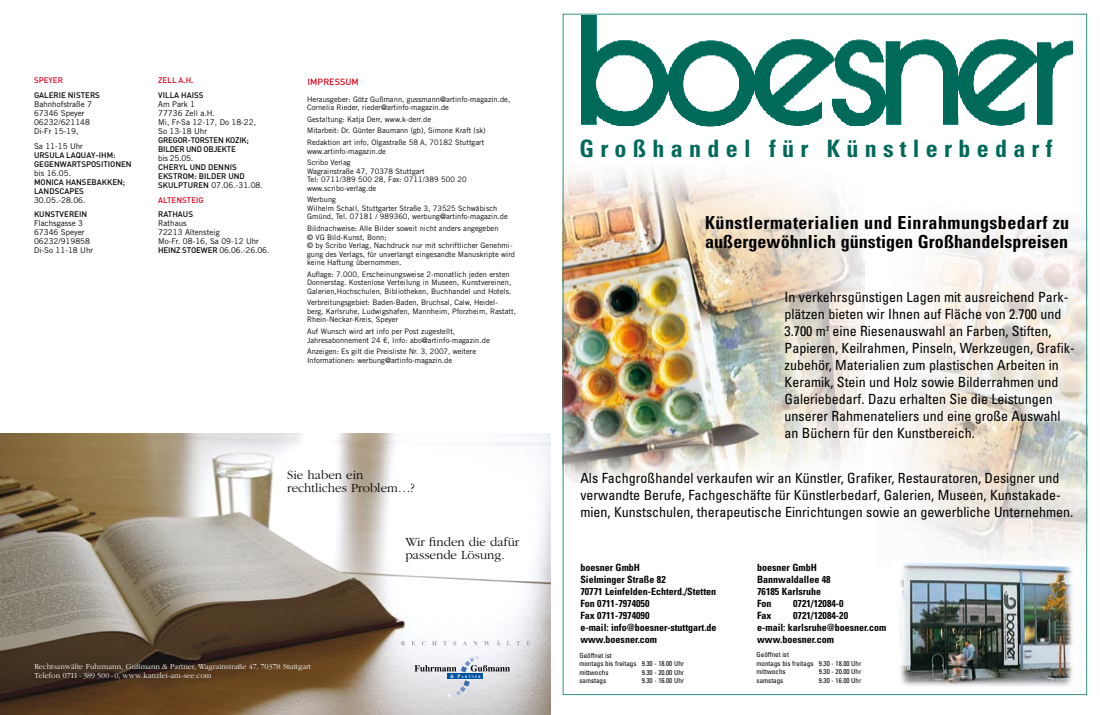
<style>
.page{position:relative;width:1100px;height:715px;background:#fff}
.page>*{position:absolute;margin:0;border:0;box-sizing:border-box;transform-origin:0 0}
.t1{font:700 condensed 24px "Univers";letter-spacing:.26em;color:#006a5a}
.t2{font:700 condensed 18px/19px "Univers";letter-spacing:.005em;color:#000}
.t3{font:condensed 14px/17px "Univers";color:#000}
.FGanzeige_flatter{font:300 13px/13px "Garamond";color:#000}
.t4{font:700 condensed 10px/12px "Univers";color:#000}
.subhead{font:500 9px "DIN";color:#dc001b}
.t5{font:8px/9px "Trade Gothic LT";color:#000}
.t6{font:500 8px "DIN";color:#000}
.FGfliess{font:300 8px "Garamond";color:#fff}
.t7{font:500 8px "DIN";color:#db001b}
.legende_libü{font:7.5px/8.5px "Trade Gothic LT";letter-spacing:.005em;color:#000}
.t8{font:condensed 7px/8.4px "Univers";color:#000}
.s1{font-family:"DIN";font-weight:500}
</style>
<div class="page">
<img style="left:562px;top:13px;width:526px;height:683px">
<img style="left:0;top:433px;width:550px;height:281px">
<svg style="left:401px;top:639px;width:129px;height:6px"></svg>
<svg style="left:414px;top:655px;width:96px;height:41px"></svg>
<p class="t7" style="left:34px;top:75px;width:25px">SPEYER</p>
<p class="subhead" style="left:308px;top:76px;width:34px">IMPRESSU</p>
<p class="subhead" style="left:352px;top:76px;width:9px">M</p>
<p class="t6" style="left:34px;top:90px;width:11px">GALERIE</p>
<p class="t7" style="left:158px;top:75px;width:6px">ZELL</p>
<p class="t7" style="left:179px;top:75px;width:16px">A.H.</p>
<p class="t6" style="left:158px;top:90px;width:10px">VILLA</p>
<p class="t5" style="left:34px;top:90px;width:59px;text-indent:34px"><span class="s1">NISTERS<br></span>Bahnhofstraße 7<br>67346 Speyer<br>06232/621148<br>Di-Fr 15-19,</p>
<p class="t5" style="left:34px;top:141px;width:50px">Sa 11-15 Uhr<br><span class="s1">URSULA</span></p>
<p class="t5" style="left:158px;top:90px;width:99px;text-indent:23px"><span class="s1">HAISS<br></span>Am Park 1<br>77736 Zell a.H.<br>Mi, Fr-Sa 12-17, Do 18-22,<br>So 13-18 Uhr<br><span class="s1">GREGOR</span></p>
<p class="legende_libü" style="left:307px;top:95px;width:205px">Herausgeber: Götz Gußmann, gussmann@artinfo-magazin.de,<br>Cornelia Rieder, rieder@artinfo-magazin.de</p>
<p class="legende_libü" style="left:307px;top:115px;width:126px">Gestaltung: Katja Derr, www.k-derr.de</p>
<p class="legende_libü" style="left:307px;top:126px;width:180px">Mitarbeit: Dr. Günter Baumann (gb), Simone Kraft (sk)</p>
<p class="legende_libü" style="left:307px;top:138px;width:179px">Redaktion art info, Olgastraße 58 A, 70182 Stuttgart www.artinfo-magazin.de</p>
<p class="legende_libü" style="left:307px;top:158px;width:161px">Scribo Verlag<br>Wagrainstraße 47, 70378 Stuttgart<br>Tel: 0711/389 500 28, Fax: 0711/389 500 20 www.scribo-verlag.de</p>
<p class="legende_libü" style="left:307px;top:195px;width:202px">Werbung<br>Wilhelm Schall, Stuttgarter Straße 3, 73525 Schwäbisch<br>Gmünd, Tel. 07181 / 989360, werbung@artinfo-magazin.de</p>
<p class="legende_libü" style="left:307px;top:224px;width:209px">Bildnachweise: Alle Bilder soweit nicht anders angegeben<br>© VG Bild-Kunst, Bonn;<br>© by Scribo Verlag, Nachdruck nur mit schriftlicher Genehmi&shy;gung des Verlags, für unverlangt eingesandte Manuskripte wird keine Haftung übernommen.</p>
<p class="legende_libü" style="left:307px;top:269px;width:206px">Auflage: 7.000, Erscheinungsweise 2-monatlich jeden ersten<br>Donnerstag. Kostenlose Verteilung in Museen, Kunstvereinen,<br>Galerien,Hochschulen, Bibliotheken, Buchhandel und Hotels.</p>
<p class="legende_libü" style="left:307px;top:298px;width:210px">Verbreitungsgebiet: Baden-Baden, Bruchsal, Calw, Heidel&shy;berg, Karlsruhe, Ludwigshafen, Mannheim, Pforzheim, Rastatt,<br>Rhein-Neckar-Kreis, Speyer</p>
<p class="legende_libü" style="left:307px;top:327px;width:184px">Auf Wunsch wird art info per Post zugestellt,<br>Jahresabonnement 24 €, Info: abo@artinfo-magazin.de</p>
<p class="legende_libü" style="left:307px;top:347px;width:170px">Anzeigen: Es gilt die Preisliste Nr. 3, 2007, weitere<br>Informationen: werbung@artinfo-magazin.de</p>
<p class="t6" style="left:188px;top:135px;width:13px">-TORSTEN</p>
<p class="t6" style="left:225px;top:135px;width:25px">KOZIK;</p>
<p class="t6" style="left:158px;top:144px;width:5px">BIL-DER</p>
<p class="t6" style="left:186px;top:144px;width:6px">UND</p>
<p class="t6" style="left:204px;top:144px;width:20px">OBJEKTE</p>
<p class="t5" style="left:158px;top:153px;width:36px">bis 25.05.<br><span class="s1">CHER</span></p>
<p class="t6" style="left:66px;top:149px;width:51px">LAQUAY-IH M:</p>
<p class="t6" style="left:34px;top:158px;width:12px">GEGENWARTS</p>
<p class="t6" style="left:86px;top:158px;width:11px">POSITIONEN</p>
<p class="t5" style="left:34px;top:168px;width:39px">bis 16.05.<br><span class="s1">MONICA</span></p>
<p class="t6" style="left:179px;top:162px;width:17px">YL UND</p>
<p class="t6" style="left:208px;top:162px;width:11px">DENNIS</p>
<p class="t6" style="left:158px;top:171px;width:11px">EKSTRO</p>
<p class="t6" style="left:188px;top:171px;width:17px">M: BILDER</p>
<p class="t6" style="left:228px;top:171px;width:7px">UND</p>
<p class="t6" style="left:158px;top:180px;width:11px">SKUL</p>
<p class="t6" style="left:178px;top:180px;width:11px">PTUREN</p>
<p class="t5" style="left:211px;top:180px;width:53px">07.06.-31.08.</p>
<p class="t7" style="left:158px;top:194px;width:11px">ALTENSTEIG</p>
<p class="t5" style="left:158px;top:210px;width:102px"><span class="s1">RATHAUS<br></span>Rathaus<br>72213 Altensteig<br>Mo-Fr. 08-16, Sa 09-12 Uhr<br><span class="s1">HEINZ STOEWER</span></p>
<p class="t6" style="left:66px;top:176px;width:12px">HANSE</p>
<p class="t6" style="left:92px;top:176px;width:12px">BAKKEN</p>
<p class="t6" style="left:123px;top:176px;width:4px">;</p>
<p class="t6" style="left:34px;top:185px;width:6px">LANDSCA</p>
<p class="t5" style="left:34px;top:186px;width:53px;text-indent:35px"><span class="s1">PES<br></span>30.05.-28.06.</p>
<p class="t5" style="left:34px;top:210px;width:61px"><span class="s1">KUNSTVEREIN<br></span>Flachsgasse 3<br>67346 Speyer<br>06232/919858<br>Di-So 11-18 Uhr</p>
<p class="t5" style="left:219px;top:246px;width:52px">06.06.-26.06.</p>
<p class="FGanzeige_flatter" style="left:287px;top:469px;width:129px">Sie haben ein rechtliches Problem…?</p>
<p class="FGfliess" style="left:34px;top:662px;width:278px">Rechtsanwälte Fuhrmann, Gußmann &amp; Partner, Wagrainstraße 47, 70378 Stuttgart</p>
<p class="FGfliess" style="left:34px;top:671px;width:178px">Telefon 0711 - 389 500 - 0, www.kanzlei-am-see.com</p>
<p class="FGanzeige_flatter" style="left:405px;top:535px;width:115px">Wir finden die dafür passende Lösung.</p>
<p class="t1" style="left:579px;top:133px;width:475px">Großhandel für Künstlerbedarf</p>
<p class="t2" style="left:705px;top:213px;width:366px">Künstlermaterialien und Einrahmungsbedarf zu außergewöhnlich günstigen Großhandelspreisen</p>
<p class="t3" style="left:784px;top:288px;width:292px">In verkehrsgünstigen Lagen mit ausreichend Park&shy;plätzen bieten wir Ihnen auf Fläche von 2.700 und 3.700 m<sup>2</sup> eine Riesenauswahl an Farben, Stiften, Papieren, Keilrahmen, Pinseln, Werkzeugen, Grafik&shy;zubehör, Materialien zum plastischen Arbeiten in Keramik, Stein und Holz sowie Bilderrahmen und Galeriebedarf. Dazu erhalten Sie die Leistungen unserer Rahmenateliers und eine große Auswahl an Büchern für den Kunstbereich.</p>
<p class="t3" style="left:580px;top:469px;width:494px">Als Fachgroßhandel verkaufen wir an Künstler, Grafiker, Restauratoren, Designer und verwandte Berufe, Fachgeschäfte für Künstlerbedarf, Galerien, Museen, Kunstakade&shy;mien, Kunstschulen, therapeutische Einrichtungen sowie an gewerbliche Unternehmen.</p>
<p class="t4" style="left:580px;top:560px;width:138px">boesner GmbH<br>Sielminger Straße 82<br>70771 Leinfelden-Echterd./Stetten<br>Fon 0711-7974050<br>Fax 0711-7974090<br>e-mail: info@boesner-stuttgart.de www.boesner.com</p>
<p class="t8" style="left:579px;top:651px;width:106px">Geöffnet ist<br>montags bis freitags 9.30 - 18.00 Uhr mittwochs</p>
<p class="t8" style="left:642px;top:667px;width:44px">9.30 - 20.00 Uhr</p>
<p class="t4" style="left:757px;top:561px;width:75px">boesner GmbH<br>Bannwaldallee 48<br>76185 Karlsruhe<br>Fon</p>
<p class="t4" style="left:793px;top:597px;width:52px">0721/12084-0</p>
<p class="t4" style="left:757px;top:609px;width:131px;text-indent:36px">0721/12084-20<br>e-mail: karlsruhe@boesner.com www.boesner.com</p>
<p class="t8" style="left:756px;top:650px;width:106px">Geöffnet ist<br>montags bis freitags 9.30 - 18.00 Uhr mittwochs</p>
<p class="t4" style="left:757px;top:609px;width:16px">Fax</p>
<p class="t8" style="left:819px;top:667px;width:44px">9.30 - 20.00 Uhr</p>
<p class="t8" style="left:579px;top:676px;width:28px">samstags</p>
<p class="t8" style="left:642px;top:676px;width:44px">9.30 - 16.00 Uhr</p>
<p class="t8" style="left:756px;top:675px;width:28px">samstags</p>
<p class="t8" style="left:819px;top:675px;width:44px">9.30 - 16.00 Uhr</p>
</div>
